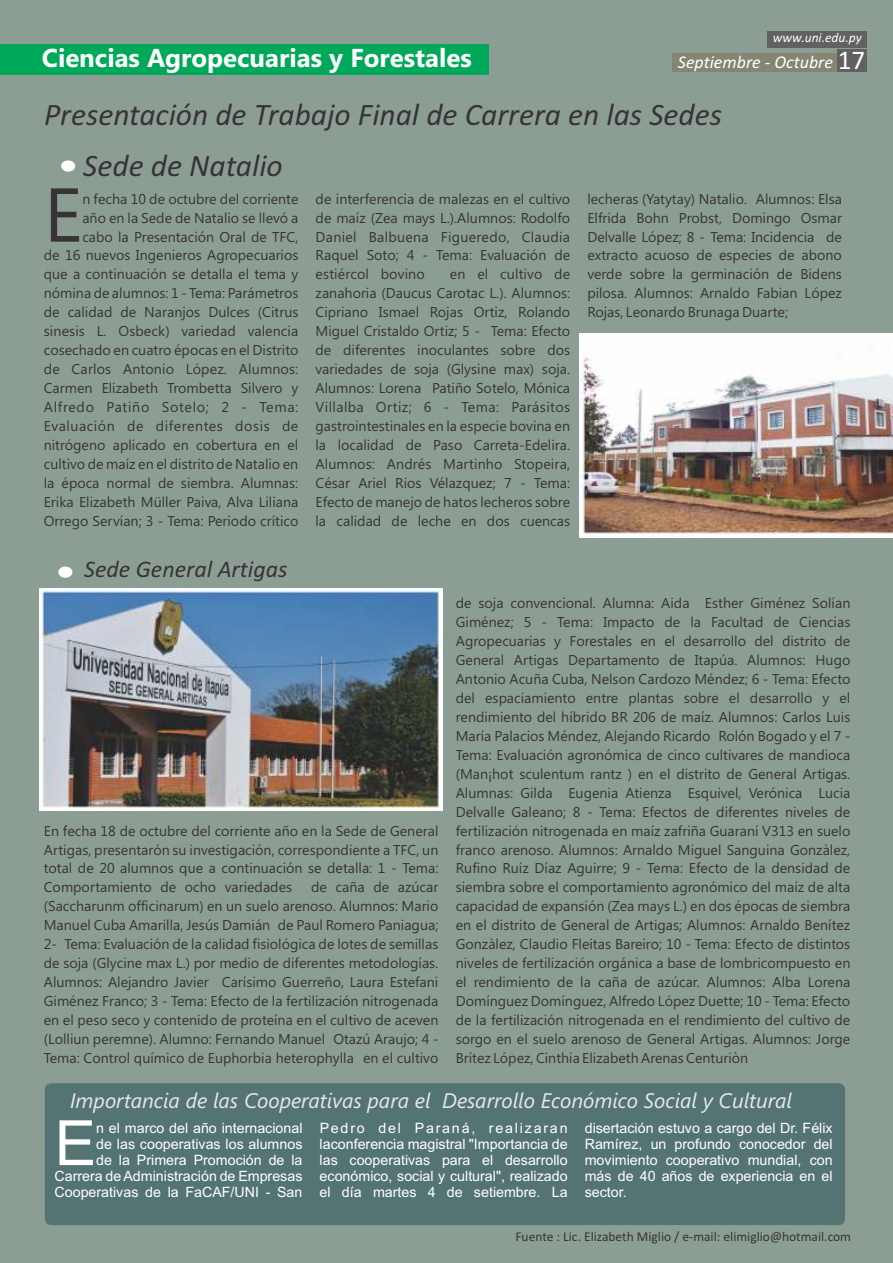
<style>
.page{position:relative;width:893px;height:1263px;background:#8c9e94}
.page>*{position:absolute;margin:0;border:0;box-sizing:border-box;transform-origin:0 0}
.t1{font:76.05px "Segoe UI";color:#383336}
.t2{font:62.55px "Arial";color:#fff}
.t3{font:italic 31.5px "Calibri";color:#383336}
.t4{font:27px "Calibri";color:#fff}
.t5{font:700 25.8px "Segoe UI";color:#fff}
.t6{font:italic 24px "Calibri";color:#383336}
.t7{font:italic 21px "Segoe UI";color:#e6e8e8}
.t8{font:italic 18px "Calibri";color:#fff}
.t9{font:14.25px/18.9px "Segoe UI";color:#383336}
.t10{font:14.25px "Arial";color:#fff}
.t11{font:13.5px "Calibri";color:#383336}
.t12{font:italic 13.5px "Calibri";color:#fff}
</style>
<div class="page">
<div style="left:673px;top:53px;width:193px;height:18px;background:#858573"></div>
<div style="left:837px;top:49px;width:29px;height:22px;background:#616161"></div>
<div style="left:766px;top:31px;width:100px;height:16px;background:#616161"></div>
<div style="left:1px;top:44px;width:488px;height:30px;background:#00a859"></div>
<img style="left:580px;top:333px;width:313px;height:204px">
<div style="left:61px;top:160px;width:14px;height:12px;background:#fff;border-radius:50%"></div>
<div style="left:58px;top:566px;width:14px;height:12px;background:#fff;border-radius:50%"></div>
<img style="left:40px;top:589px;width:402px;height:222px">
<div style="left:45px;top:1083px;width:800px;height:142px;background:#547373;border-radius:6px"></div>
<h3 class="t5" style="left:42px;top:48px;width:431px">Ciencias Agropecuarias y Forestales</h3>
<p class="t12" style="left:773px;top:32px;width:90px">www.uni.edu.py</p>
<h3 class="t4" style="left:838px;top:49px;width:29px">17</h3>
<p class="t8" style="left:678px;top:54px;width:157px">Septiembre - Octubre</p>
<h3 class="t3" style="left:44px;top:101px;width:680px">Presentación de Trabajo Final de Carrera en las Sedes</h3>
<h3 class="t3" style="left:83px;top:152px;width:201px">Sede de Natalio</h3>
<h1 class="t1" style="left:44px;top:186px;width:40px">E</h1>
<p class="t9" style="left:82px;top:190px;width:761px">n fecha 10 de octubre del corriente de interferencia de malezas en el cultivo lecheras (Yatytay) Natalio. Alumnos: Elsa</p>
<p class="t9" style="left:82px;top:209px;width:761px">año en la Sede de Natalio se llevó a de maíz (Zea mays L.).Alumnos: Rodolfo Elfrida Bohn Probst, Domingo Osmar</p>
<p class="t9" style="left:82px;top:228px;width:761px">cabo la Presentación Oral de TFC, Daniel Balbuena Figueredo, Claudia Delvalle López; 8 - Tema: Incidencia de</p>
<p class="t9" style="left:44px;top:247px;width:800px">de 16 nuevos Ingenieros Agropecuarios Raquel Soto; 4 - Tema: Evaluación de extracto acuoso de especies de abono</p>
<p class="t9" style="left:44px;top:266px;width:382px">que a continuación se detalla el tema y estiércol bovino</p>
<p class="t9" style="left:44px;top:266px;width:800px;text-indent:406px">en el cultivo de verde sobre la germinación de Bidens nómina de alumnos: 1 - Tema: Parámetros zanahoria (Daucus Carotac L.). Alumnos: pilosa. Alumnos: Arnaldo Fabian López de calidad de Naranjos Dulces (Citrus Cipriano Ismael Rojas Ortiz, Rolando Rojas, Leonardo Brunaga Duarte;<br>sinesis L. Osbeck) variedad valencia Miguel Cristaldo Ortiz; 5 - Tema: Efecto<br>cosechado en cuatro épocas en el Distrito de diferentes inoculantes sobre dos<br>de Carlos Antonio López. Alumnos: variedades de soja (Glysine max) soja.<br>Carmen Elizabeth Trombetta Silvero y Alumnos: Lorena Patiño Sotelo, Mónica<br>Alfredo Patiño Sotelo; 2 - Tema: Villalba Ortiz; 6 - Tema: Parásitos<br>Evaluación de diferentes dosis de gastrointestinales en la especie bovina en<br>nitrógeno aplicado en cobertura en el la localidad de Paso Carreta-Edelira.<br>cultivo de maíz en el distrito de Natalio en Alumnos: Andrés Martinho Stopeira,<br>la época normal de siembra. Alumnas: César Ariel Rios Vélazquez; 7 - Tema:<br>Erika Elizabeth Müller Paiva, Alva Liliana Efecto de manejo de hatos lecheros sobre<br>Orrego Servían; 3 - Tema: Periodo crítico la calidad de leche en dos cuencas</p>
<h3 class="t6" style="left:84px;top:559px;width:205px">Sede General Artigas</h3>
<p class="t9" style="left:456px;top:595px;width:396px">de soja convencional. Alumna: Aida Esther Giménez Solían</p>
<p class="t9" style="left:456px;top:614px;width:396px">Giménez; 5 - Tema: Impacto de la Facultad de Ciencias</p>
<p class="t9" style="left:456px;top:633px;width:396px">Agropecuarias y Forestales en el desarrollo del distrito de</p>
<p class="t9" style="left:456px;top:652px;width:396px">General Artigas Departamento de Itapúa. Alumnos: Hugo</p>
<p class="t9" style="left:456px;top:671px;width:396px">Antonio Acuña Cuba, Nelson Cardozo Méndez; 6 - Tema: Efecto</p>
<p class="t9" style="left:456px;top:690px;width:396px">del espaciamiento entre plantas sobre el desarrollo y el</p>
<p class="t9" style="left:456px;top:709px;width:396px">rendimiento del híbrido BR 206 de maíz. Alumnos: Carlos Luis</p>
<p class="t9" style="left:456px;top:728px;width:396px">María Palacios Méndez, Alejando Ricardo Rolón Bogado y el 7 -</p>
<p class="t9" style="left:456px;top:746px;width:396px">Tema: Evaluación agronómica de cinco cultivares de mandioca</p>
<p class="t9" style="left:456px;top:765px;width:396px">(Man¡hot sculentum rantz ) en el distrito de General Artigas.</p>
<p class="t9" style="left:456px;top:784px;width:396px">Alumnas: Gilda Eugenia Atienza Esquivel, Verónica Lucia</p>
<p class="t9" style="left:456px;top:803px;width:396px">Delvalle Galeano; 8 - Tema: Efectos de diferentes niveles de</p>
<p class="t9" style="left:44px;top:822px;width:808px">En fecha 18 de octubre del corriente año en la Sede de General fertilización nitrogenada en maíz zafriña Guaraní V313 en suelo</p>
<p class="t9" style="left:44px;top:841px;width:808px">Artigas, presentarón su investigación, correspondiente a TFC, un franco arenoso. Alumnos: Arnaldo Miguel Sanguina Gonzàlez,</p>
<p class="t9" style="left:44px;top:860px;width:808px">total de 20 alumnos que a continuación se detalla: 1 - Tema: Rufino Ruíz Díaz Aguirre; 9 - Tema: Efecto de la densidad de</p>
<p class="t9" style="left:44px;top:879px;width:250px">Comportamiento de ocho variedades</p>
<p class="t9" style="left:44px;top:879px;width:808px;text-align:justify;text-indent:267px">de caña de azúcar siembra sobre el comportamiento agronómico del maíz de alta (Saccharunm officinarum) en un suelo arenoso. Alumnos: Mario capacidad de expansión (Zea mays L.) en dos épocas de siembra Manuel Cuba Amarilla, Jesús Damián de Paul Romero Paniagua; en el distrito de General de Artigas; Alumnos: Arnaldo Benítez 2- Tema: Evaluación de la calidad fisiológica de lotes de semillas Gonzàlez, Claudio Fleitas Bareiro; 10 - Tema: Efecto de distintos de soja (Glycine max L.) por medio de diferentes metodologías. niveles de fertilización orgánica a base de lombricompuesto en Alumnos: Alejandro Javier Carísimo Guerreño, Laura Estefani el rendimiento de la caña de azúcar. Alumnos: Alba Lorena Giménez Franco; 3 - Tema: Efecto de la fertilización nitrogenada Domínguez Domínguez, Alfredo López Duette; 10 - Tema: Efecto en el peso seco y contenido de proteína en el cultivo de aceven de la fertilización nitrogenada en el rendimiento del cultivo de (Lolliun peremne). Alumno: Fernando Manuel Otazú Araujo; 4 - sorgo en el suelo arenoso de General Artigas. Alumnos: Jorge Tema: Control químico de Euphorbia heterophylla en el cultivo Brítez López, Cinthia Elizabeth Arenas Centuriòn</p>
<h3 class="t7" style="left:70px;top:1093px;width:723px">Importancia de las Cooperativas para el Desarrollo Económico Social y Cultural</h3>
<p class="t10" style="left:96px;top:1123px;width:738px">n el marco del año internacional Pedro del Paraná, real i zaran disertación estuvo a cargo del Dr. Félix</p>
<h2 class="t2" style="left:55px;top:1119px;width:43px">E</h2>
<p class="t10" style="left:96px;top:1139px;width:738px">de las cooperativas los alumnos laconferencia magistral "Importancia de Ramírez, un profundo conocedor del</p>
<p class="t10" style="left:96px;top:1155px;width:738px">de la Primera Promoción de la las cooperativas para el desarrollo movimiento cooperativo mundial, con</p>
<p class="t10" style="left:55px;top:1170px;width:780px">Carrera de Administración de Empresas económico, social y cultural", realizado más de 40 años de experiencia en el</p>
<p class="t10" style="left:55px;top:1186px;width:574px">Cooperativas de la FaCAF/UNI - San el día martes 4 de setiembre. La sector.</p>
<p class="t11" style="left:515px;top:1231px;width:337px">Fuente : Lic. Elizabeth Miglio / e-mail: elimiglio@hotmail.com</p>
</div>
